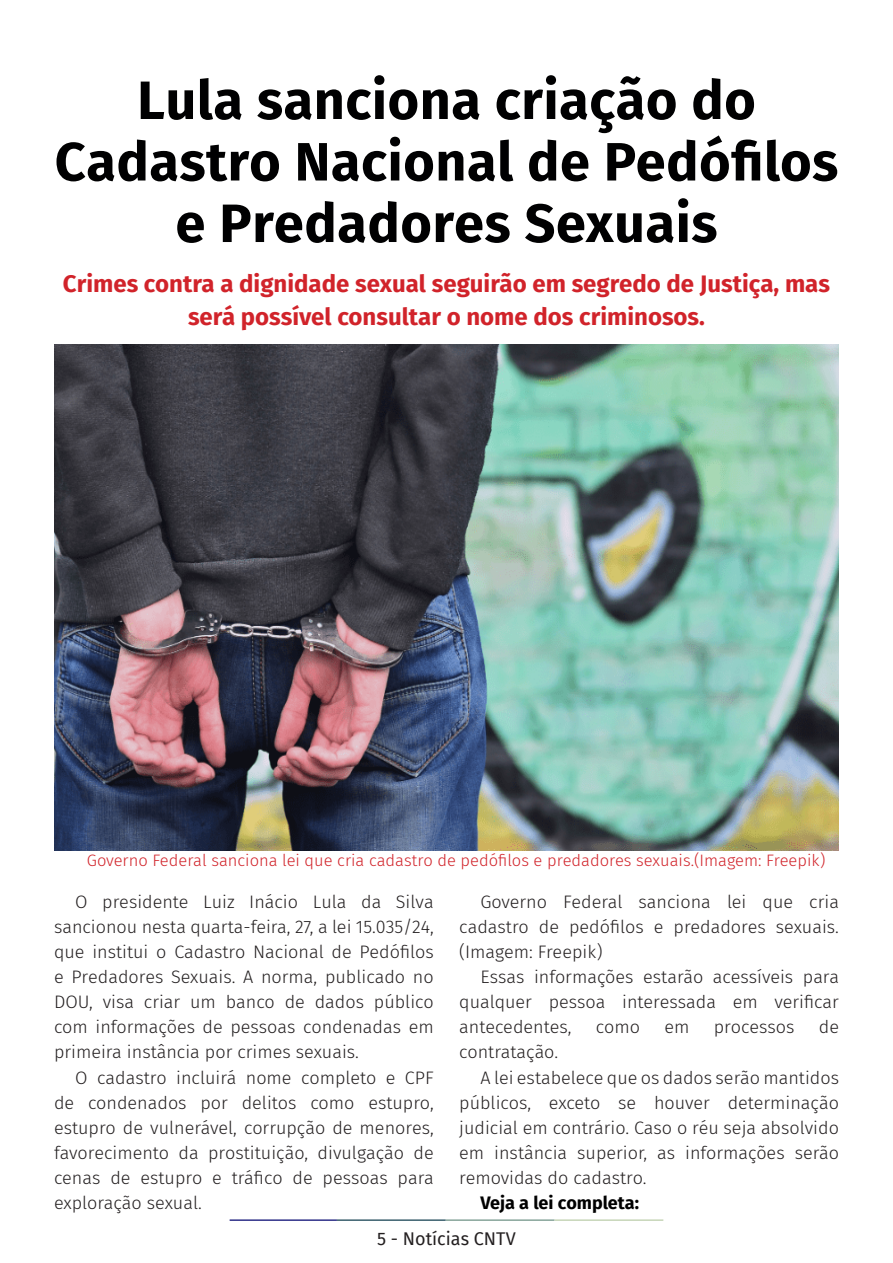
<style>
.page{position:relative;width:893px;height:1263px;background:#fff}
.page>*{position:absolute;margin:0;border:0;box-sizing:border-box;transform-origin:0 0}
.t1{font:700 54px/61.5px "Fira Sans";letter-spacing:.01em;color:#000001;text-align:center}
.t2{font:700 24px/33px "Fira Sans";color:#d1232a;text-align:center}
.t3{font:300 18px/25px "Fira Sans";color:#231f20;text-align:justify}
.t4{font:700 18px "Fira Sans";color:#000}
.t5{font:18px "Fira Sans";color:#231f20}
.t6{font:300 16.5px "Fira Sans";color:#d1232a}
</style>
<div class="page">
<hr style="left:230px;top:1219px;width:107px;height:2px;background:#2f3088">
<hr style="left:337px;top:1219px;width:109px;height:2px;background:#3a5f6d">
<hr style="left:446px;top:1219px;width:109px;height:2px;background:#87a59a">
<hr style="left:555px;top:1219px;width:108px;height:2px;background:#c6d5b7">
<img style="left:54px;top:344px;width:785px;height:507px">
<p class="t1" style="left:55px;top:66px;width:785px">Lula sanciona criação do<br>Cadastro Nacional de Pedófilos e Predadores Sexuais</p>
<p class="t2" style="left:63px;top:265px;width:769px">Crimes contra a dignidade sexual seguirão em segredo de Justiça, mas será possível consultar o nome dos criminosos.</p>
<p class="t6" style="left:87px;top:848px;width:740px">Governo Federal sanciona lei que cria cadastro de pedófilos e predadores sexuais.(Imagem: Freepik)</p>
<p class="t3" style="left:54px;top:889px;width:381px;text-indent:21px">O presidente Luiz Inácio Lula da Silva sancionou nesta quarta-feira, 27, a lei 15.035/24, que institui o Cadastro Nacional de Pedófilos e Predadores Sexuais. A norma, publicado no DOU, visa criar um banco de dados público com informações de pessoas condenadas em primeira instância por crimes sexuais.</p>
<p class="t3" style="left:54px;top:1065px;width:381px;text-indent:21px">O cadastro incluirá nome completo e CPF de condenados por delitos como estupro, estupro de vulnerável, corrupção de menores, favorecimento da prostituição, divulgação de cenas de estupro e tráfico de pessoas para exploração sexual.</p>
<p class="t3" style="left:459px;top:889px;width:381px;text-indent:21px">Governo Federal sanciona lei que cria cadastro de pedófilos e predadores sexuais. (Imagem: Freepik)</p>
<p class="t3" style="left:459px;top:964px;width:381px;text-indent:21px">Essas informações estarão acessíveis para qualquer pessoa interessada em verificar antecedentes,</p>
<p class="t3" style="left:596px;top:1014px;width:46px">como</p>
<p class="t3" style="left:664px;top:1014px;width:27px">em</p>
<p class="t3" style="left:714px;top:1014px;width:82px">processos</p>
<p class="t3" style="left:819px;top:1014px;width:22px">de</p>
<p class="t3" style="left:459px;top:1039px;width:100px">contratação.</p>
<p class="t3" style="left:459px;top:1065px;width:381px;text-indent:21px">A lei estabelece que os dados serão mantidos públicos, exceto se houver determinação judicial em contrário. Caso o réu seja absolvido em instância superior, as informações serão removidas do cadastro.</p>
<p class="t4" style="left:480px;top:1187px;width:160px">Veja a lei completa:</p>
<p class="t5" style="left:377px;top:1225px;width:140px">5 - Notícias CNTV</p>
</div>
